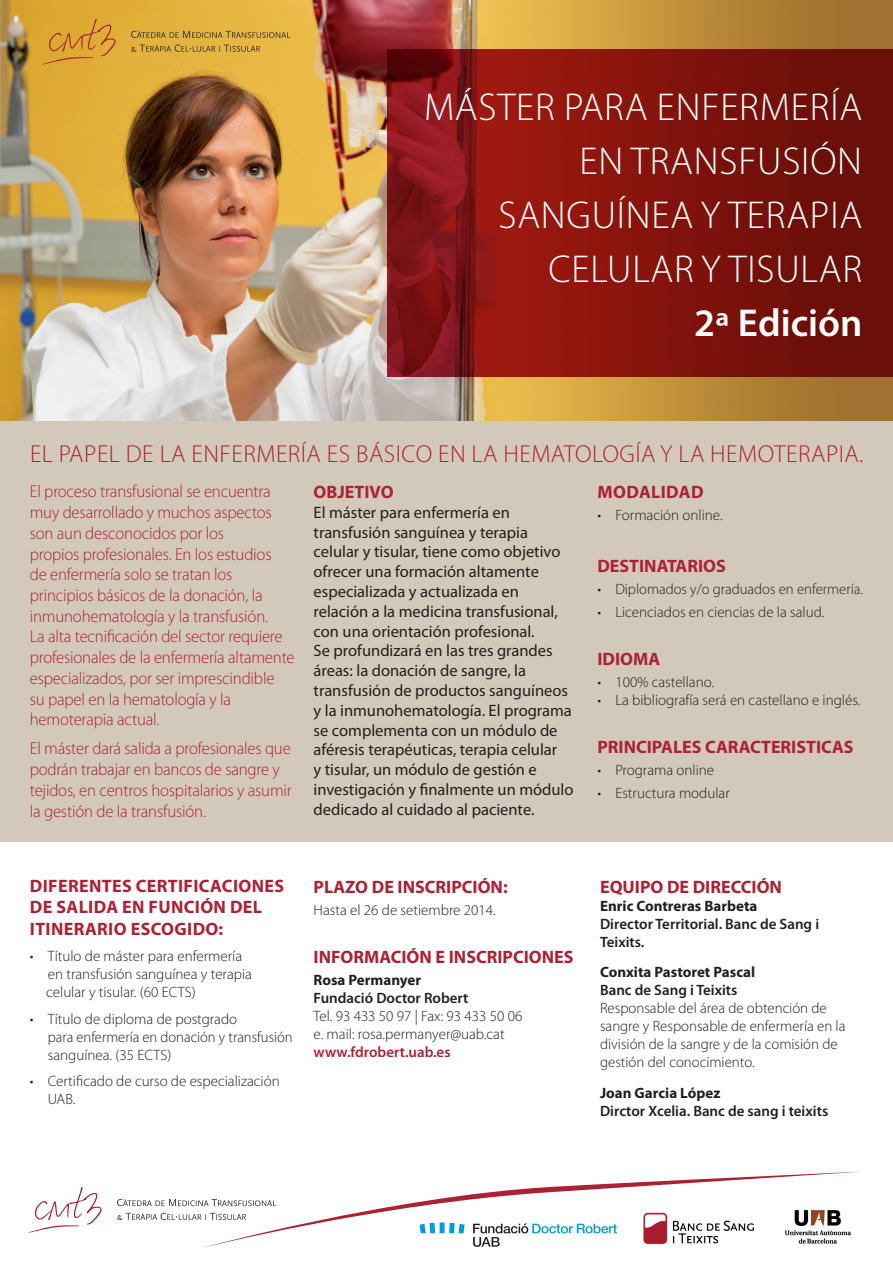
<style>
.page{position:relative;width:893px;height:1263px;background:#fff}
.page>*{position:absolute;margin:0;border:0;box-sizing:border-box;transform-origin:0 0}
.t1{font:300 39px/54px "Myriad Pro";letter-spacing:.02em;color:#fff;text-align:right}
.t2{font:600 39px "Myriad Pro";color:#fff}
.t3{font:300 24.6px "Myriad Pro";letter-spacing:.02em;color:#ab2234}
.t4{font:700 18px "Myriad Pro";color:#ab2234}
.t5{font:700 18px/21.6px "Myriad Pro";letter-spacing:.02em;color:#ab2234}
.t6{font:300 17.25px/20.7px "Myriad Pro";letter-spacing:-.01em;color:#ab2234}
.t7{font:16.5px/19.8px "Myriad Pro";color:#231f20}
.t8{font:300 15px/18px "Myriad Pro";color:#231f20}
.t9{font:600 15px/18px "Myriad Pro";color:#231f20}
.t10{font:700 15px "Myriad Pro";color:#231f20}
.s1{font-weight:700}
.s2{font-weight:600;color:#ab2234}
</style>
<div class="page">
<img style="left:0;top:0;width:893px;height:421px">
<svg style="left:387px;top:49px;width:506px;height:327px;background:#80130e"></svg>
<div style="left:0;top:421px;width:893px;height:421px;background:#d3c9ba"></div>
<svg style="left:28px;top:1187px;width:74px;height:46px"></svg>
<svg style="left:117px;top:1213px;width:82px;height:7px"></svg>
<svg style="left:117px;top:1199px;width:82px;height:7px"></svg>
<svg style="left:199px;top:1171px;width:662px;height:77px"></svg>
<svg style="left:42px;top:19px;width:74px;height:46px;background:#d99d33"></svg>
<svg style="left:131px;top:44px;width:129px;height:8px"></svg>
<svg style="left:131px;top:31px;width:159px;height:7px"></svg>
<p class="t1" style="left:424px;top:80px;width:439px">MÁSTER PARA ENFERMERÍA<br>EN TRANSFUSIÓN<br>SANGUÍNEA Y TERAPIA<br>CELULAR Y TISULAR</p>
<p class="t2" style="left:694px;top:301px;width:170px">2ª Edición</p>
<p class="t3" style="left:30px;top:440px;width:835px">EL PAPEL DE LA ENFERMERÍA ES BÁSICO EN LA HEMATOLOGÍA Y LA HEMOTERAPIA.</p>
<p class="t6" style="left:30px;top:482px;width:266px">El proceso transfusional se encuentra muy desarrollado y muchos aspectos son aun desconocidos por los<br>propios profesionales. En los estudios<br>de enfermería solo se tratan los principios básicos de la donación, la inmunohematología y la transfusión.<br>La alta tecnificación del sector requiere profesionales de la enfermería altamente especializados, por ser imprescindible<br>su papel en la hematología y la hemoterapia actual.</p>
<p class="t6" style="left:30px;top:739px;width:264px">El máster dará salida a profesionales que podrán trabajar en bancos de sangre y tejidos, en centros hospitalarios y asumir la gestión de la transfusión.</p>
<p class="t4" style="left:314px;top:482px;width:82px">OBJETIVO</p>
<p class="t7" style="left:314px;top:503px;width:261px">El máster para enfermería en transfusión sanguínea y terapia celular y tisular, tiene como objetivo ofrecer una formación altamente especializada y actualizada en relación a la medicina transfusional, con una orientación profesional.<br>Se profundizará en las tres grandes áreas: la donación de sangre, la transfusión de productos sanguíneos y la inmunohematología. El programa se complementa con un módulo de aféresis terapéuticas, terapia celular<br>y tisular, un módulo de gestión e investigación y finalmente un módulo dedicado al cuidado al paciente.</p>
<p class="t5" style="left:30px;top:875px;width:256px">DIFERENTES CERTIFICACIONES<br>DE SALIDA EN FUNCIÓN DEL<br>ITINERARIO ESCOGIDO:</p>
<p class="t8" style="left:46px;top:947px;width:207px;text-indent:-16px">• Título de máster para enfermería en transfusión sanguínea y terapia celular y tisular. (60 ECTS)</p>
<p class="t8" style="left:48px;top:1010px;width:246px;text-indent:-18px">• Título de diploma de postgrado<br>para enfermería en donación y transfusión sanguínea. (35 ECTS)</p>
<p class="t8" style="left:48px;top:1072px;width:233px;text-indent:-18px">• Certificado de curso de especialización<br>UAB.</p>
<p class="t4" style="left:314px;top:876px;width:196px">PLAZO DE INSCRIPCIÓN:</p>
<p class="t8" style="left:314px;top:901px;width:184px">Hasta el 26 de setiembre 2014.</p>
<p class="t4" style="left:314px;top:947px;width:261px">INFORMACIÓN E INSCRIPCIONES</p>
<p class="t9" style="left:314px;top:971px;width:156px"><span class="s1">Rosa Permanyer<br></span>Fundació Doctor Robert</p>
<p class="t8" style="left:314px;top:1007px;width:210px">Tel. 93 433 50 97 | Fax: 93 433 50 06</p>
<p class="t8" style="left:314px;top:1025px;width:193px">e. mail: rosa.permanyer@uab.cat <span class="s2">www.fdrobert.uab.es</span></p>
<p class="t5" style="left:598px;top:481px;width:107px">MODALIDAD</p>
<p class="t8" style="left:597px;top:507px;width:127px">• Formación online.</p>
<p class="t4" style="left:597px;top:556px;width:130px">DESTINATARIOS</p>
<p class="t8" style="left:597px;top:580px;width:267px">• Diplomados y/o graduados en enfermería.</p>
<p class="t8" style="left:597px;top:603px;width:228px">• Licenciados en ciencias de la salud.</p>
<p class="t4" style="left:597px;top:648px;width:64px">IDIOMA</p>
<p class="t8" style="left:597px;top:673px;width:118px">• 100% castellano.</p>
<p class="t8" style="left:597px;top:691px;width:265px">• La bibliografía será en castellano e inglés.</p>
<p class="t4" style="left:597px;top:737px;width:258px">PRINCIPALES CARACTERISTICAS</p>
<p class="t8" style="left:597px;top:761px;width:118px">• Programa online</p>
<p class="t8" style="left:597px;top:784px;width:134px">• Estructura modular</p>
<p class="t4" style="left:600px;top:876px;width:183px">EQUIPO DE DIRECCIÓN</p>
<p class="t9" style="left:600px;top:897px;width:221px"><span class="s1">Enric Contreras Barbeta<br></span>Director Territorial. Banc de Sang i<br>Teixits.</p>
<p class="t10" style="left:600px;top:964px;width:157px">Conxita Pastoret Pascal</p>
<p class="t9" style="left:600px;top:982px;width:139px">Banc de Sang i Teixits</p>
<p class="t8" style="left:600px;top:1000px;width:228px">Responsable del área de obtención de</p>
<p class="t8" style="left:600px;top:1018px;width:247px">sangre y Responsable de enfermería en la</p>
<p class="t8" style="left:600px;top:1036px;width:239px">división de la sangre y de la comisión de</p>
<p class="t8" style="left:600px;top:1054px;width:156px">gestión del conocimiento.</p>
<p class="t9" style="left:600px;top:1084px;width:230px"><span class="s1">Joan Garcia López<br></span>Dirctor Xcelia. Banc de sang i teixits</p>
</div>
